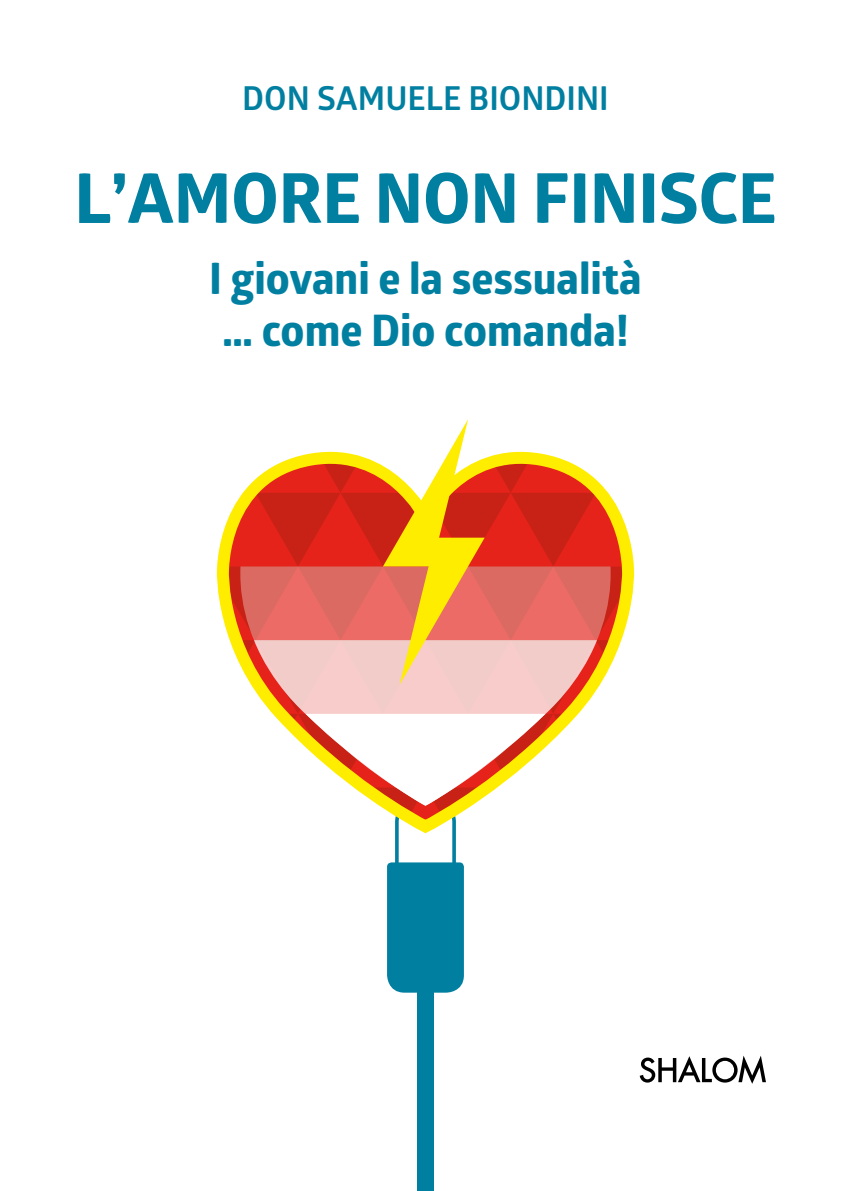
<style>
.page{position:relative;width:851px;height:1191px;background:#fff}
.page>*{position:absolute;margin:0;border:0;box-sizing:border-box;transform-origin:0 0}
.t1{font:700 69px "Globerx";color:#007fa1}
.t2{font:700 43.5px/51.3px "Globerx";color:#007fa1}
.t3{font:700 33px "Glober";color:#007fa1}
</style>
<div class="page">
<div style="left:417px;top:990px;width:16px;height:201px;background:#007fa1"></div>
<svg style="left:216px;top:451px;width:419px;height:207px"></svg>
<svg style="left:236px;top:566px;width:378px;height:123px;background:#e36e5d"></svg>
<svg style="left:254px;top:640px;width:343px;height:108px;background:#f5c7b2"></svg>
<svg style="left:305px;top:714px;width:240px;height:278px"></svg>
<svg style="left:383px;top:419px;width:101px;height:266px"></svg>
<svg style="left:639px;top:1055px;width:126px;height:28px"></svg>
<p class="t3" style="left:242px;top:75px;width:368px">DON SAMUELE BIONDINI</p>
<h1 class="t1" style="left:74px;top:148px;width:703px">L’AMORE NON FINISCE</h1>
<p class="t2" style="left:209px;top:253px;width:434px">I giovani e la sessualità … come Dio comanda!</p>
</div>
